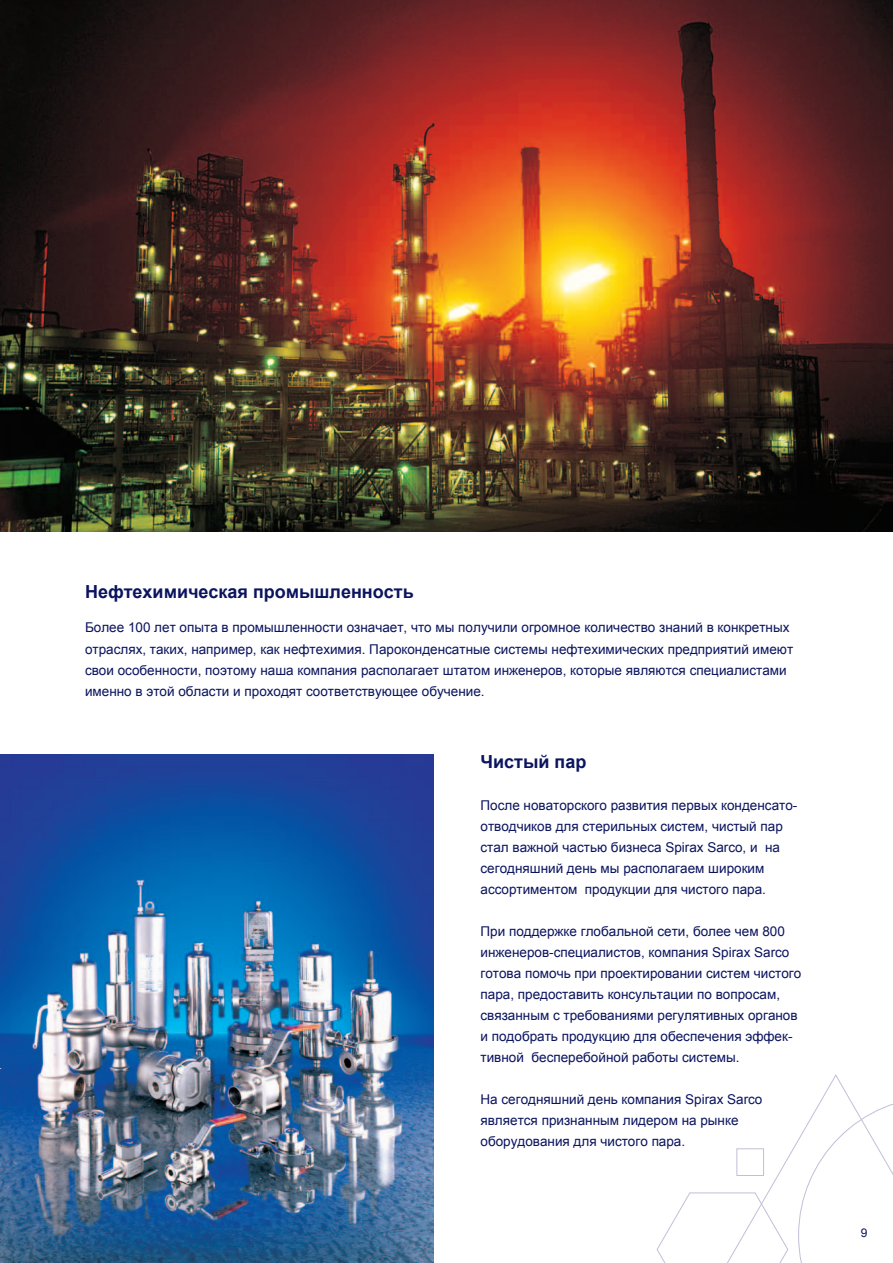
<style>
.page{position:relative;width:893px;height:1263px;background:#fff}
.page>*{position:absolute;margin:0;border:0;box-sizing:border-box;transform-origin:0 0}
.t1{font:700 18px "Arial";color:#0b145e}
.t2{font:13.5px/21px "Arial";color:#0b145e}
.t3{font:12px "Arial";color:#0b145e}
</style>
<div class="page">
<img style="left:0;top:0;width:893px;height:531px">
<svg style="left:656px;top:1074px;width:237px;height:189px"></svg>
<div style="left:736px;top:1148px;width:28px;height:28px;border:1px solid #c0c0d8"></div>
<img style="left:0;top:754px;width:434px;height:509px">
<svg style="left:0;top:1068px;width:2px;height:130px"></svg>
<h1 class="t1" style="left:85px;top:580px;width:330px">Нефтехимическая промышленность</h1>
<p class="t2" style="left:85px;top:617px;width:710px">Более 100 лет опыта в промышленности означает, что мы получили огромное количество знаний в конкретных отраслях, таких, например, как нефтехимия. Пароконденсатные системы нефтехимических предприятий имеют свои особенности, поэтому наша компания располагает штатом инженеров, которые являются специалистами именно в этой области и проходят соответствующее обучение.</p>
<h1 class="t1" style="left:480px;top:750px;width:107px">Чистый пар</h1>
<p class="t2" style="left:480px;top:795px;width:318px">После новаторского развития первых конденсато&shy;отводчиков для стерильных систем, чистый пар стал важной частью бизнеса Spirax Sarco, и на сегодняшний день мы располагаем широким ассортиментом продукции для чистого пара.</p>
<p class="t2" style="left:480px;top:921px;width:322px">При поддержке глобальной сети, более чем 800 инженеров-специалистов, компания Spirax Sarco готова помочь при проектировании систем чистого пара, предоставить консультации по вопросам, связанным с требованиями регулятивных органов и подобрать продукцию для обеспечения эффек&shy;тивной бесперебойной работы системы.</p>
<p class="t2" style="left:480px;top:1089px;width:283px">На сегодняшний день компания Spirax Sarco является признанным лидером на рынке оборудования для чистого пара.</p>
<p class="t3" style="left:861px;top:1225px;width:8px">9</p>
</div>
